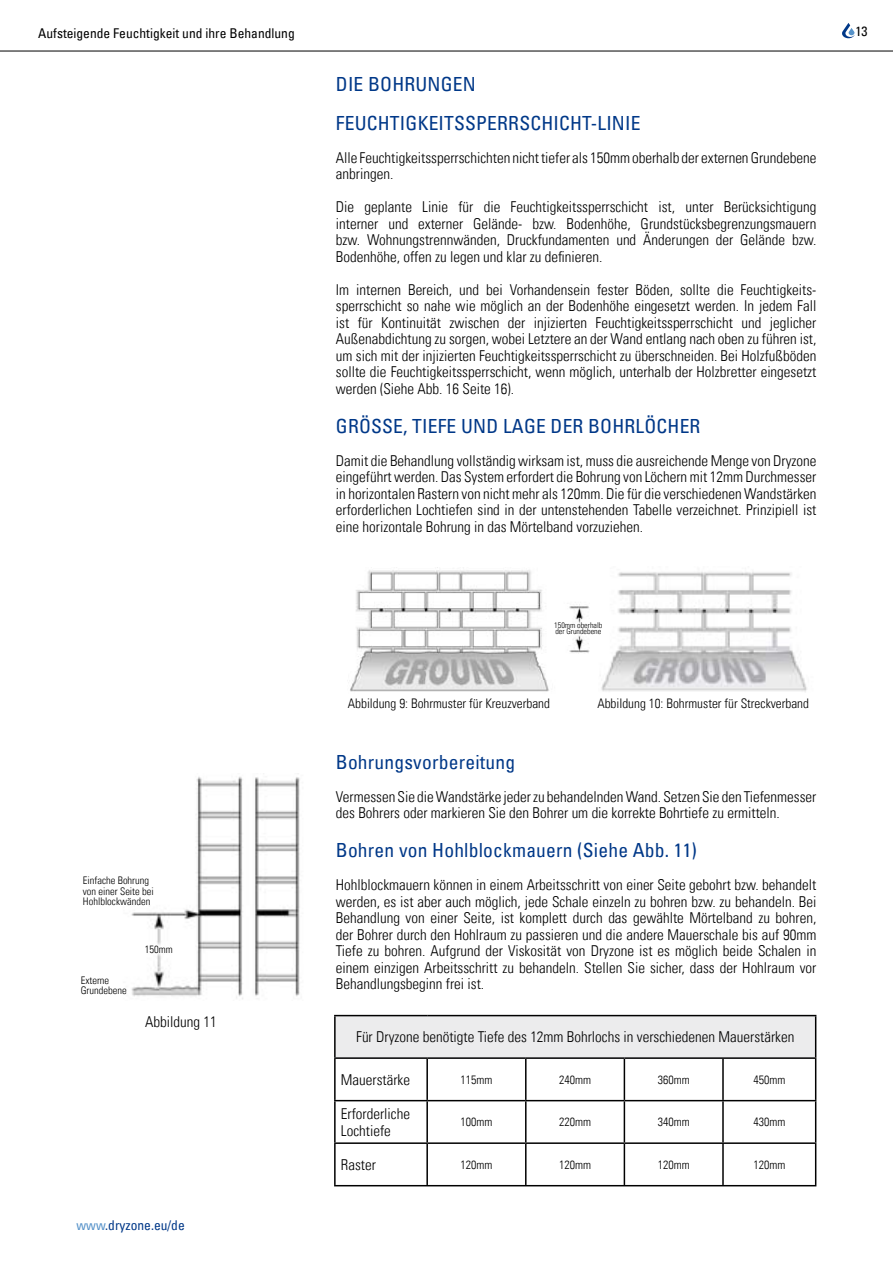
<style>
.page{position:relative;width:893px;height:1263px;background:#fff}
.page>*{position:absolute;margin:0;border:0;box-sizing:border-box;transform-origin:0 0}
.t1{font:condensed 19.5px/39px "Univers";letter-spacing:.01em;color:#003888}
.t2{font:300 condensed 15px/16.5px "Univers";color:#000;text-align:justify}
.t3{font:condensed 13.5px "Univers";color:#000}
.t4{font:condensed 13.5px "Univers";color:#003888}
.t5{font:300 condensed 13.2px "Univers";color:#000}
.t6{font:300 condensed 12px "Univers";color:#000}
.t7{font:300 condensed 10.5px/10.5px "Univers";color:#000}
.t8{font:300 condensed 7.95px/6.6px "Univers";color:#000}
.s1{color:#5692c9}
</style>
<div class="page">
<hr style="left:0;top:51px;width:893px;height:1px;background:#000">
<svg style="left:842px;top:23px;width:13px;height:15px"></svg>
<img style="left:350px;top:570px;width:240px;height:122px">
<img style="left:601px;top:572px;width:206px;height:120px">
<img style="left:131px;top:776px;width:169px;height:223px">
<div style="left:335px;top:1015px;width:481px;height:43px;background:#ececed"></div>
<hr style="left:334px;top:1015px;width:93px;height:1px;background:#000">
<hr style="left:334px;top:1016px;width:2px;height:41px;background:#000">
<hr style="left:427px;top:1015px;width:389px;height:1px;background:#000">
<hr style="left:815px;top:1016px;width:1px;height:41px;background:#000">
<hr style="left:334px;top:1057px;width:93px;height:2px;background:#000">
<hr style="left:334px;top:1059px;width:2px;height:41px;background:#000">
<hr style="left:427px;top:1057px;width:99px;height:2px;background:#000">
<hr style="left:426px;top:1059px;width:2px;height:41px;background:#000">
<hr style="left:526px;top:1057px;width:98px;height:2px;background:#000">
<hr style="left:525px;top:1059px;width:2px;height:41px;background:#000">
<hr style="left:624px;top:1057px;width:99px;height:2px;background:#000">
<hr style="left:624px;top:1059px;width:1px;height:41px;background:#000">
<hr style="left:723px;top:1057px;width:93px;height:2px;background:#000">
<hr style="left:722px;top:1059px;width:2px;height:41px;background:#000">
<hr style="left:815px;top:1059px;width:1px;height:41px;background:#000">
<hr style="left:334px;top:1100px;width:93px;height:1px;background:#000">
<hr style="left:334px;top:1101px;width:2px;height:41px;background:#000">
<hr style="left:427px;top:1100px;width:99px;height:1px;background:#000">
<hr style="left:426px;top:1101px;width:2px;height:41px;background:#000">
<hr style="left:526px;top:1100px;width:98px;height:1px;background:#000">
<hr style="left:525px;top:1101px;width:2px;height:41px;background:#000">
<hr style="left:624px;top:1100px;width:99px;height:1px;background:#000">
<hr style="left:624px;top:1101px;width:1px;height:41px;background:#000">
<hr style="left:723px;top:1100px;width:93px;height:1px;background:#000">
<hr style="left:722px;top:1101px;width:2px;height:41px;background:#000">
<hr style="left:815px;top:1101px;width:1px;height:41px;background:#000">
<hr style="left:334px;top:1142px;width:93px;height:2px;background:#000">
<hr style="left:334px;top:1144px;width:2px;height:41px;background:#000">
<hr style="left:427px;top:1142px;width:99px;height:2px;background:#000">
<hr style="left:426px;top:1144px;width:2px;height:41px;background:#000">
<hr style="left:526px;top:1142px;width:98px;height:2px;background:#000">
<hr style="left:525px;top:1144px;width:2px;height:41px;background:#000">
<hr style="left:624px;top:1142px;width:99px;height:2px;background:#000">
<hr style="left:624px;top:1144px;width:1px;height:41px;background:#000">
<hr style="left:723px;top:1142px;width:93px;height:2px;background:#000">
<hr style="left:722px;top:1144px;width:2px;height:41px;background:#000">
<hr style="left:815px;top:1144px;width:1px;height:41px;background:#000">
<hr style="left:334px;top:1185px;width:482px;height:1px;background:#000">
<p class="t3" style="left:38px;top:25px;width:258px">Aufsteigende Feuchtigkeit und ihre Behandlung</p>
<p class="t3" style="left:855px;top:22px;width:13px">13</p>
<h1 class="t1" style="left:336px;top:64px;width:306px">DIE BOHRUNGEN<br>FEUCHTIGKEITSSPERRSCHICHT-LINIE</h1>
<p class="t2" style="left:336px;top:149px;width:482px">Alle Feuchtigkeitssperrschichten nicht tiefer als 150mm oberhalb der externen Grundebene anbringen.</p>
<p class="t2" style="left:336px;top:199px;width:482px">Die geplante Linie für die Feuchtigkeitssperrschicht ist, unter Berücksichtigung interner und externer Gelände- bzw. Bodenhöhe, Grundstücksbegrenzungsmauern bzw. Wohnungstrennwänden, Druckfundamenten und Änderungen der Gelände bzw.<br>Bodenhöhe, offen zu legen und klar zu definieren.</p>
<p class="t2" style="left:336px;top:281px;width:482px">Im internen Bereich, und bei Vorhandensein fester Böden, sollte die Feuchtigkeits&shy;sperrschicht so nahe wie möglich an der Bodenhöhe eingesetzt werden. In jedem Fall ist für Kontinuität zwischen der injizierten Feuchtigkeitssperrschicht und jeglicher Außenabdichtung zu sorgen, wobei Letztere an der Wand entlang nach oben zu führen ist, um sich mit der injizierten Feuchtigkeitssperrschicht zu überschneiden. Bei Holzfußböden sollte die Feuchtigkeitssperrschicht, wenn möglich, unterhalb der Holzbretter eingesetzt werden (Siehe Abb. 16 Seite 16).</p>
<h1 class="t1" style="left:336px;top:406px;width:366px">GRÖSSE, TIEFE UND LAGE DER BOHRLÖCHER</h1>
<p class="t2" style="left:336px;top:452px;width:482px">Damit die Behandlung vollständig wirksam ist, muss die ausreichende Menge von Dryzone eingeführt werden. Das System erfordert die Bohrung von Löchern mit 12mm Durchmesser in horizontalen Rastern von nicht mehr als 120mm. Die für die verschiedenen Wandstärken erforderlichen Lochtiefen sind in der untenstehenden Tabelle verzeichnet. Prinzipiell ist eine horizontale Bohrung in das Mörtelband vorzuziehen.</p>
<p class="t8" style="left:554px;top:622px;width:50px">150mm oberhalb der Grundebene</p>
<p class="t7" style="left:83px;top:875px;width:72px">Einfache Bohrung von einer Seite bei<br>Hohlblockwänden</p>
<p class="t7" style="left:81px;top:974px;width:47px">Externe<br>Grundebene</p>
<p class="t7" style="left:145px;top:944px;width:29px">150mm</p>
<p class="t2" style="left:145px;top:1013px;width:73px">Abbildung 11</p>
<p class="t4" style="left:77px;top:1216px;width:110px"><span class="s1">www</span>.dryzone.eu/de</p>
<p class="t5" style="left:348px;top:695px;width:204px">Abbildung 9: Bohrmuster für Kreuzverband</p>
<p class="t5" style="left:597px;top:695px;width:213px">Abbildung 10: Bohrmuster für Streckverband</p>
<h1 class="t1" style="left:336px;top:742px;width:181px">Bohrungsvorbereitung</h1>
<p class="t2" style="left:336px;top:788px;width:482px">Vermessen Sie die Wandstärke jeder zu behandelnden Wand. Setzen Sie den Tiefenmesser des Bohrers oder markieren Sie den Bohrer um die korrekte Bohrtiefe zu ermitteln.</p>
<h1 class="t1" style="left:336px;top:830px;width:363px">Bohren von Hohlblockmauern (Siehe Abb. 11)</h1>
<p class="t2" style="left:336px;top:877px;width:482px">Hohlblockmauern können in einem Arbeitsschritt von einer Seite gebohrt bzw. behandelt werden, es ist aber auch möglich, jede Schale einzeln zu bohren bzw. zu behandeln. Bei Behandlung von einer Seite, ist komplett durch das gewählte Mörtelband zu bohren, der Bohrer durch den Hohlraum zu passieren und die andere Mauerschale bis auf 90mm Tiefe zu bohren. Aufgrund der Viskosität von Dryzone ist es möglich beide Schalen in einem einzigen Arbeitsschritt zu behandeln. Stellen Sie sicher, dass der Hohlraum vor Behandlungsbeginn frei ist.</p>
<p class="t2" style="left:356px;top:1029px;width:440px">Für Dryzone benötigte Tiefe des 12mm Bohrlochs in verschiedenen Mauerstärken</p>
<p class="t2" style="left:341px;top:1071px;width:71px">Mauerstärke</p>
<p class="t6" style="left:460px;top:1072px;width:33px">115mm</p>
<p class="t6" style="left:559px;top:1072px;width:33px">240mm</p>
<p class="t6" style="left:658px;top:1072px;width:33px">360mm</p>
<p class="t6" style="left:753px;top:1072px;width:33px">450mm</p>
<p class="t2" style="left:341px;top:1105px;width:71px">Erforderliche<br>Lochtiefe</p>
<p class="t6" style="left:460px;top:1115px;width:33px">100mm</p>
<p class="t6" style="left:559px;top:1115px;width:33px">220mm</p>
<p class="t6" style="left:658px;top:1115px;width:33px">340mm</p>
<p class="t6" style="left:753px;top:1115px;width:33px">430mm</p>
<p class="t2" style="left:341px;top:1156px;width:36px">Raster</p>
<p class="t6" style="left:460px;top:1157px;width:33px">120mm</p>
<p class="t6" style="left:559px;top:1157px;width:33px">120mm</p>
<p class="t6" style="left:658px;top:1157px;width:33px">120mm</p>
<p class="t6" style="left:753px;top:1157px;width:33px">120mm</p>
</div>
